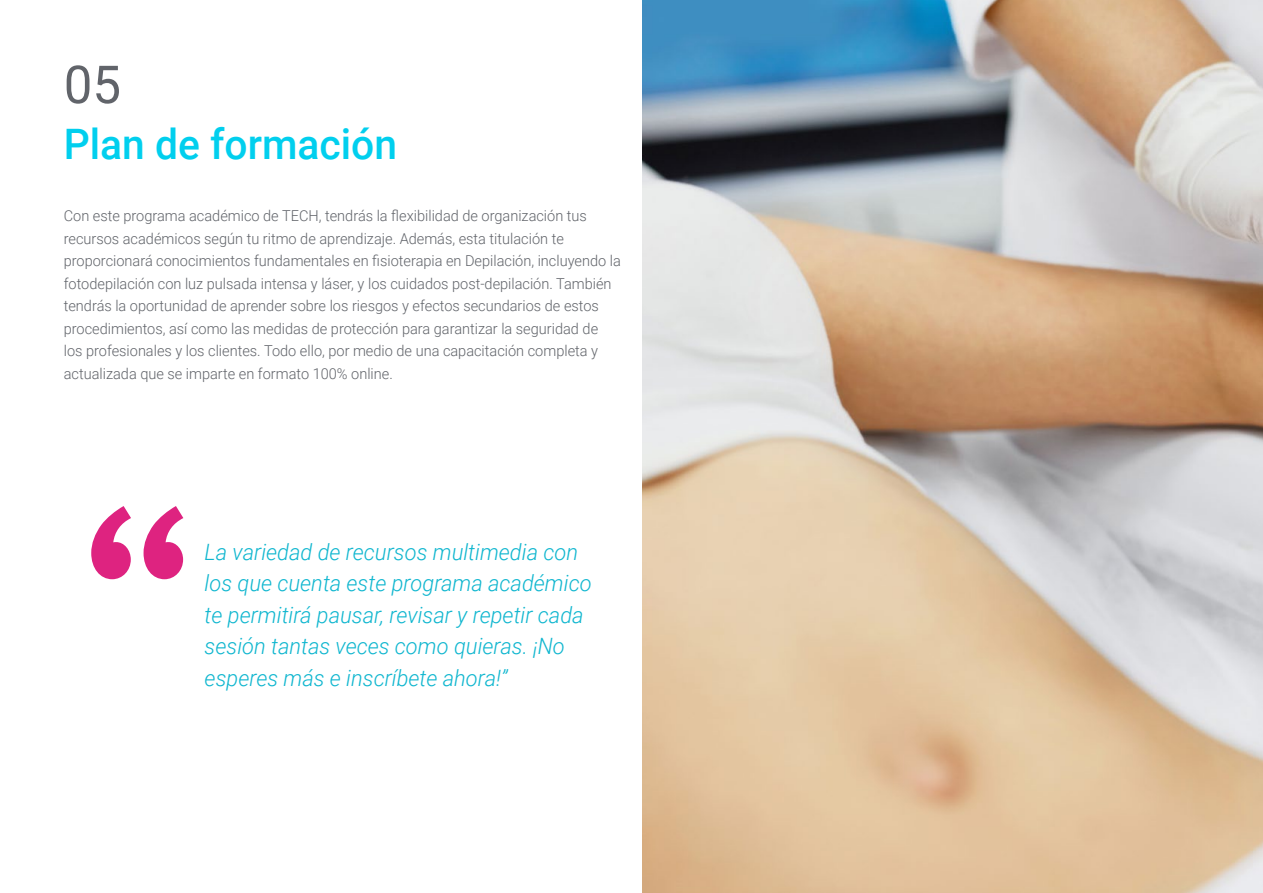
<style>
.page{position:relative;width:1263px;height:893px;background:#fff}
.page>*{position:absolute;margin:0;border:0;box-sizing:border-box;transform-origin:0 0}
.t1{font:52.5px "Roboto";color:#61646a}
.t2{font:500 42px "Roboto";color:#01cfee}
.t3{font:italic 300 22.5px/31.5px "Roboto";color:#0fb6cf}
.t4{font:300 15px/22.5px "Roboto";color:#61646a}
</style>
<div class="page">
<svg style="left:91px;top:506px;width:92px;height:73px"></svg>
<img style="left:642px;top:0;width:621px;height:893px">
<h1 class="t1" style="left:64px;top:48px;width:59px">05</h1>
<h2 class="t2" style="left:64px;top:115px;width:335px">Plan de formación</h2>
<p class="t4" style="left:64px;top:204px;width:558px">Con este programa académico de TECH, tendrás la flexibilidad de organización tus recursos académicos según tu ritmo de aprendizaje. Además, esta titulación te proporcionará conocimientos fundamentales en fisioterapia en Depilación, incluyendo la fotodepilación con luz pulsada intensa y láser, y los cuidados post-depilación. También tendrás la oportunidad de aprender sobre los riesgos y efectos secundarios de estos procedimientos, así como las medidas de protección para garantizar la seguridad de<br>los profesionales y los clientes. Todo ello, por medio de una capacitación completa y actualizada que se imparte en formato 100% online.</p>
<h3 class="t3" style="left:205px;top:535px;width:388px">La variedad de recursos multimedia con los que cuenta este programa académico te permitirá pausar, revisar y repetir cada sesión tantas veces como quieras. ¡No esperes más e inscríbete ahora!”</h3>
</div>
